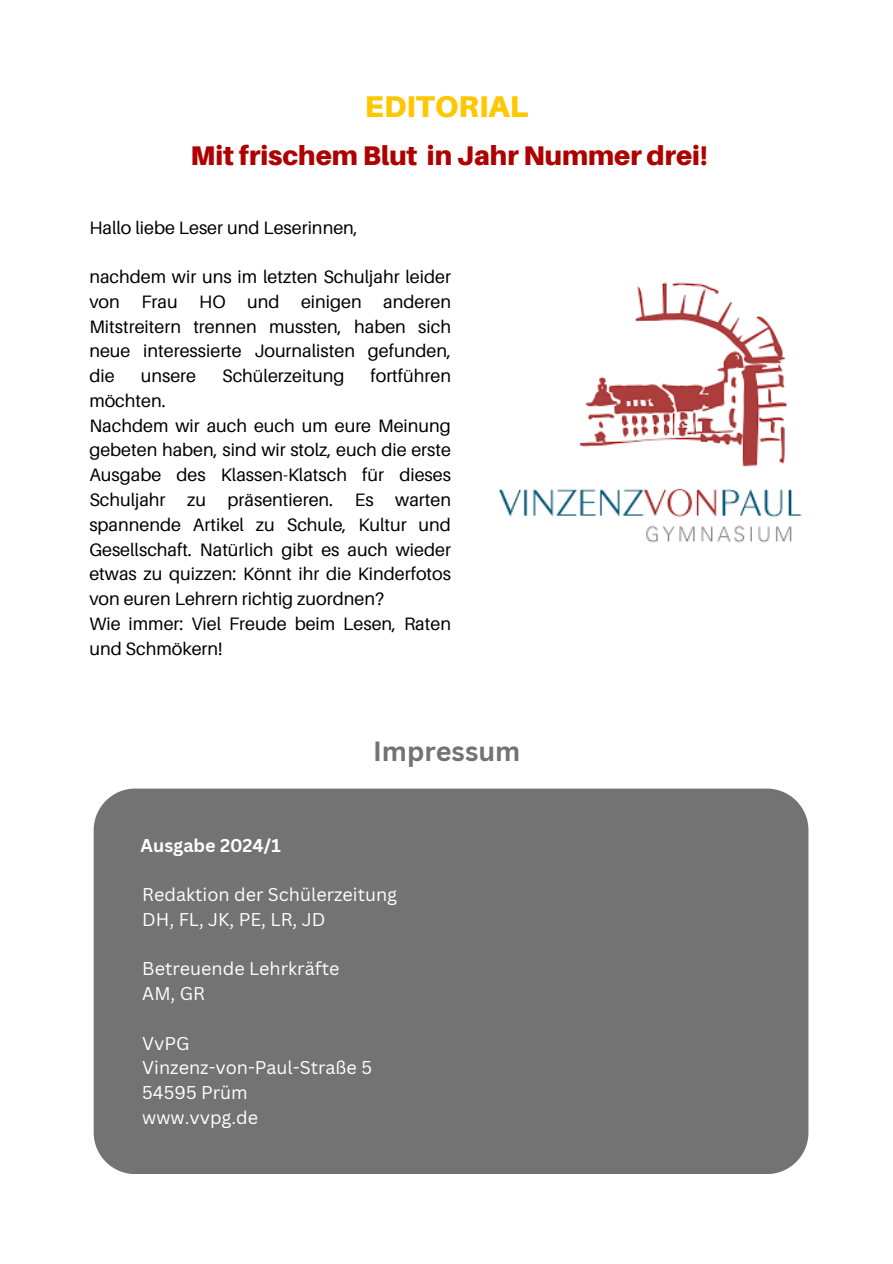
<style>
.page{position:relative;width:893px;height:1264px;background:#fff}
.page>*{position:absolute;margin:0;border:0;box-sizing:border-box;transform-origin:0 0}
.t1{font:900 30px "Aileron";color:#ffc700}
.t2{font:900 27px "Aileron";color:#af0000}
.t3{font:700 27px "Canva Sans";color:#737373}
.t4{font:18px/24.8px "Aileron";color:#000;text-align:justify}
.t5{font:18px "Canva Sans";color:#fff}
.t6{font:700 18px "Canva Sans";color:#fff}
</style>
<div class="page">
<img style="left:498px;top:282px;width:304px;height:261px">
<div style="left:94px;top:788px;width:714px;height:386px;background:#737373;border-radius:42px"></div>
<p class="t1" style="left:365px;top:88px;width:165px">EDITORIAL</p>
<p class="t2" style="left:191px;top:138px;width:518px">Mit frischem Blut in Jahr Nummer drei!</p>
<p class="t4" style="left:89px;top:214px;width:270px">Hallo liebe Leser und Leserinnen,</p>
<p class="t4" style="left:89px;top:264px;width:363px">nachdem wir uns im letzten Schuljahr leider von Frau HO und einigen anderen Mitstreitern trennen mussten, haben sich neue interessierte Journalisten gefunden, die</p>
<p class="t4" style="left:141px;top:363px;width:57px">unsere</p>
<p class="t4" style="left:222px;top:363px;width:124px">Schülerzeitung</p>
<p class="t4" style="left:370px;top:363px;width:82px">fortführen</p>
<p class="t4" style="left:89px;top:388px;width:78px">möchten.</p>
<p class="t4" style="left:89px;top:412px;width:363px">Nachdem wir auch euch um eure Meinung gebeten haben, sind wir stolz, euch die erste Ausgabe des Klassen-Klatsch für dieses Schuljahr zu präsentieren. Es warten spannende Artikel zu Schule, Kultur und Gesellschaft. Natürlich gibt es auch wieder etwas zu quizzen: Könnt ihr die Kinderfotos von euren Lehrern richtig zuordnen?</p>
<p class="t4" style="left:89px;top:610px;width:363px">Wie immer: Viel Freude beim Lesen, Raten und Schmökern!</p>
<p class="t3" style="left:373px;top:732px;width:149px">Impressum</p>
<h2 class="t6" style="left:141px;top:832px;width:142px">Ausgabe 2024/1</h2>
<p class="t5" style="left:142px;top:881px;width:256px">Redaktion der Schülerzeitung</p>
<p class="t5" style="left:142px;top:906px;width:184px">DH, FL, JK, PE, LR, JD</p>
<p class="t5" style="left:142px;top:956px;width:198px">Betreuende Lehrkräfte</p>
<p class="t5" style="left:142px;top:980px;width:64px">AM, GR</p>
<p class="t5" style="left:142px;top:1030px;width:49px">VvPG</p>
<h2 class="t5" style="left:142px;top:1055px;width:231px">Vinzenz-von-Paul-Straße 5</h2>
<h3 class="t5" style="left:142px;top:1079px;width:107px">54595 Prüm</h3>
<p class="t5" style="left:142px;top:1104px;width:117px">www.vvpg.de</p>
</div>
